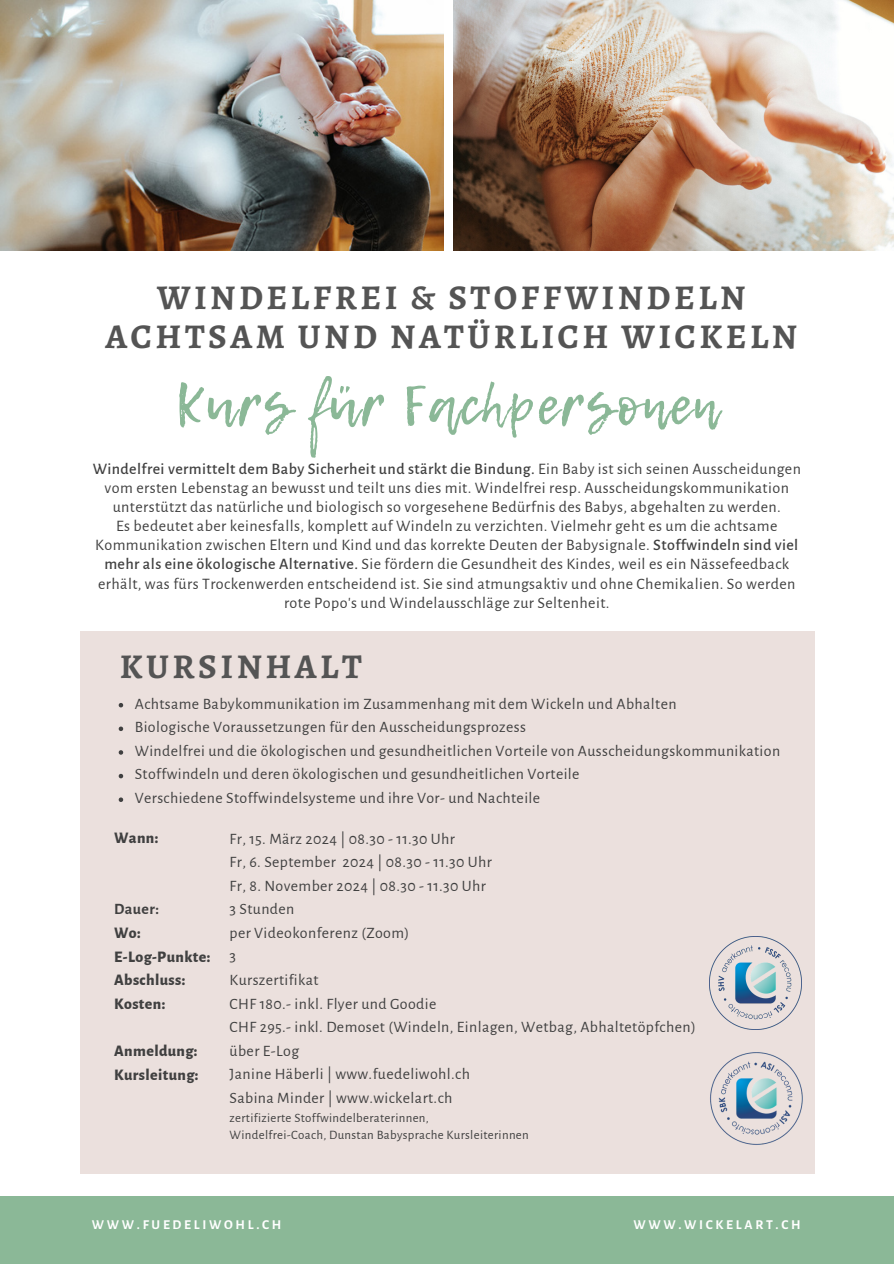
<style>
.page{position:relative;width:894px;height:1264px;background:#fff}
.page>*{position:absolute;margin:0;border:0;box-sizing:border-box;transform-origin:0 0}
.t1{font:54px "Lemon Tuesday";letter-spacing:.04em;color:#8bb897}
.t2{font:700 34.8px/39.3px "Alegreya";letter-spacing:.1em;color:#545454;text-align:center}
.t3{font:16.05px/19.2px "Alegreya Sans";letter-spacing:.025em;color:#404040;text-align:center}
.t4{font:15.9px/23.5px "Alegreya Sans";letter-spacing:.025em;color:#404040}
.t5{font:800 15.9px/23.7px "Alegreya Sans";letter-spacing:.025em;color:#404040}
.t6{font:700 13.5px "Alegreya Sans";letter-spacing:.2em;color:#fff}
.t7{font:12.9px/17.1px "Alegreya Sans";letter-spacing:.025em;color:#404040}
.s1{font-weight:500}
.s2{font-weight:700}
</style>
<div class="page">
<div style="left:0;top:1196px;width:893px;height:67px;background:#8bb897"></div>
<div style="left:80px;top:631px;width:733px;height:543px;background:#ebe0dd"></div>
<img style="left:0;top:0;width:443px;height:251px">
<img style="left:454px;top:0;width:439px;height:251px">
<img style="left:709px;top:936px;width:92px;height:93px">
<img style="left:710px;top:1052px;width:93px;height:93px">
<svg style="left:119px;top:703px;width:4px;height:4px"></svg>
<svg style="left:119px;top:726px;width:4px;height:5px"></svg>
<svg style="left:119px;top:750px;width:4px;height:4px"></svg>
<svg style="left:119px;top:773px;width:4px;height:5px"></svg>
<svg style="left:119px;top:797px;width:4px;height:5px"></svg>
<h2 class="t2" style="left:105px;top:277px;width:693px">WINDELFREI &amp; STOFFWINDELN<br>ACHTSAM UND NATÜRLICH WICKELN</h2>
<h3 class="t1" style="left:175px;top:365px;width:544px">Kurs für Fachpersonen</h3>
<h4 class="t3" style="left:93px;top:459px;width:709px"><span class="s1">Windelfrei vermittelt dem Baby Sicherheit und stärkt die Bindung.</span> Ein Baby ist sich seinen Ausscheidungen vom ersten Lebenstag an bewusst und teilt uns dies mit. Windelfrei resp. Ausscheidungskommunikation unterstützt das natürliche und biologisch so vorgesehene Bedürfnis des Babys, abgehalten zu werden.<br>Es bedeutet aber keinesfalls, komplett auf Windeln zu verzichten. Vielmehr geht es um die achtsame Kommunikation zwischen Eltern und Kind und das korrekte Deuten der Babysignale. <span class="s1">Stoffwindeln sind viel mehr als eine ökologische Alternative.</span> Sie fördern die Gesundheit des Kindes, weil es ein Nässefeedback erhält, was fürs Trockenwerden entscheidend ist. Sie sind atmungsaktiv und ohne Chemikalien. So werden rote Popo's und Windelausschläge zur Seltenheit.</h4>
<h3 class="t2" style="left:120px;top:646px;width:243px">KURSINHALT</h3>
<h4 class="t4" style="left:135px;top:692px;width:543px">Achtsame Babykommunikation im Zusammenhang mit dem Wickeln und Abhalten</h4>
<h4 class="t4" style="left:135px;top:715px;width:392px">Biologische Voraussetzungen für den Ausscheidungsprozess</h4>
<h4 class="t4" style="left:135px;top:739px;width:646px">Windelfrei und die ökologischen und gesundheitlichen Vorteile von Ausscheidungskommunikation</h4>
<h4 class="t4" style="left:135px;top:763px;width:446px">Stoffwindeln und deren ökologischen und gesundheitlichen Vorteile</h4>
<h4 class="t4" style="left:135px;top:786px;width:407px">Verschiedene Stoffwindelsysteme und ihre Vor- und Nachteile</h4>
<h3 class="t5" style="left:114px;top:826px;width:46px">Wann:</h3>
<h4 class="t5" style="left:114px;top:897px;width:98px"><span class="s2">Dauer:<br></span>Wo:<br>E-Log-Punkte:<br>Abschluss:<br>Kosten:</h4>
<p class="t5" style="left:114px;top:1039px;width:86px">Anmeldung:<br>Kursleitung:</p>
<p class="t4" style="left:229px;top:827px;width:467px">Fr, 15. März 2024 | 08.30 - 11.30 Uhr<br>Fr, 6. September 2024 | 08.30 - 11.30 Uhr<br>Fr, 8. November 2024 | 08.30 - 11.30 Uhr<br>3 Stunden<br>per Videokonferenz (Zoom)<br>3<br>Kurszertifikat<br>CHF 180.- inkl. Flyer und Goodie<br>CHF 295.- inkl. Demoset (Windeln, Einlagen, Wetbag, Abhaltetöpfchen) über E-Log<br>Janine Häberli | www.fuedeliwohl.ch<br>Sabina Minder | www.wickelart.ch</p>
<p class="t7" style="left:229px;top:1109px;width:301px">zertifizierte Stoffwindelberaterinnen,<br>Windelfrei-Coach, Dunstan Babysprache Kursleiterinnen</p>
<p class="t6" style="left:92px;top:1218px;width:191px">WWW.FUEDELIWOHL.CH</p>
<p class="t6" style="left:633px;top:1218px;width:169px">WWW.WICKELART.CH</p>
</div>
